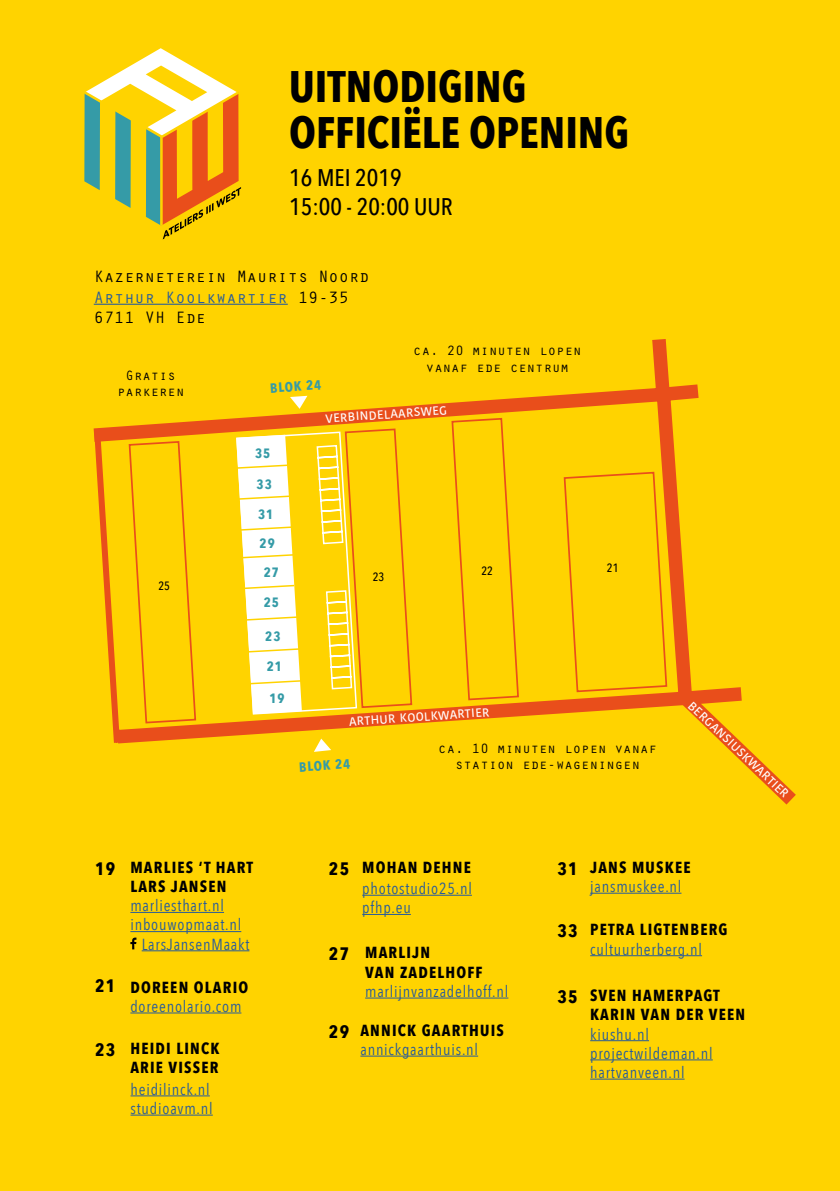
<style>
.page{position:relative;width:840px;height:1191px;background:#fff}
.page>*{position:absolute;margin:0;border:0;box-sizing:border-box;transform-origin:0 0}
.t1{font:700 44px/46px "Avenir Next Condensed";color:#000}
.t2{font:500 24px/28.8px "Avenir Next Condensed";color:#000}
.t3{font:700 18px "Avenir Next Condensed";letter-spacing:.075em;color:#000}
.t4{font:17px/20.4px "Orator Std";color:#000}
.t5{font:16px/19.2px "Avenir Next Condensed";letter-spacing:.05em;color:#275b9b}
.t6{font:700 16px/19.2px "Avenir Next Condensed";letter-spacing:.075em;color:#000}
.t7{font:14px/16px "Orator Std";color:#000;text-align:center}
.t8{font:700 13.6px "Avenir Next Condensed";letter-spacing:.075em;color:#359ba7}
.t9{font:500 12px "Kohinoor Devanagari";color:#fff}
.t10{font:500 12px "Avenir Next Condensed";color:#000}
.s1{color:#275b9b}
</style>
<div class="page">
<div style="left:0;top:0;width:839px;height:1191px;background:#ffd300"></div>
<hr style="left:360px;top:1055px;width:118px;height:1px;background:#275b9b">
<hr style="left:362px;top:895px;width:109px;height:1px;background:#275b9b">
<hr style="left:362px;top:914px;width:48px;height:1px;background:#275b9b">
<hr style="left:590px;top:955px;width:111px;height:1px;background:#275b9b">
<hr style="left:130px;top:1012px;width:111px;height:1px;background:#275b9b">
<hr style="left:130px;top:1095px;width:80px;height:1px;background:#275b9b">
<hr style="left:130px;top:1114px;width:83px;height:1px;background:#275b9b">
<hr style="left:365px;top:997px;width:143px;height:1px;background:#275b9b">
<hr style="left:590px;top:892px;width:91px;height:1px;background:#275b9b">
<hr style="left:590px;top:1040px;width:58px;height:1px;background:#275b9b">
<hr style="left:590px;top:1059px;width:122px;height:1px;background:#275b9b">
<hr style="left:590px;top:1078px;width:94px;height:1px;background:#275b9b">
<hr style="left:130px;top:912px;width:94px;height:1px;background:#275b9b">
<hr style="left:130px;top:931px;width:111px;height:1px;background:#275b9b">
<hr style="left:142px;top:950px;width:107px;height:1px;background:#275b9b">
<svg style="left:171px;top:339px;width:498px;height:400px"></svg>
<svg style="left:93px;top:423px;width:104px;height:321px"></svg>
<svg style="left:450px;top:417px;width:69px;height:284px"></svg>
<svg style="left:562px;top:471px;width:86px;height:222px"></svg>
<svg style="left:648px;top:376px;width:148px;height:429px"></svg>
<svg style="left:234px;top:427px;width:179px;height:288px"></svg>
<svg style="left:290px;top:396px;width:17px;height:13px"></svg>
<svg style="left:314px;top:738px;width:17px;height:14px"></svg>
<svg style="left:84px;top:48px;width:158px;height:191px"></svg>
<hr style="left:94px;top:304px;width:193px;height:1px;background:#275b9b">
<svg style="left:130px;top:937px;width:6px;height:12px"></svg>
<h1 class="t1" style="left:289px;top:63px;width:341px">UITNODIGING<br>OFFICIËLE OPENING</h1>
<h2 class="t2" style="left:289px;top:163px;width:165px">16 MEI 2019<br>15:00 - 20:00 UUR</h2>
<p class="t4" style="left:94px;top:266px;width:277px">Kazerneterein Maurits Noord<br><span class="s1">Arthur Koolkwartier</span> 19-35<br>6711 VH Ede</p>
<p class="t7" style="left:117px;top:366px;width:69px">Gratis parkeren</p>
<p class="t8" style="left:269px;top:380px;width:53px;rotate:-4deg">BLOK 24</p>
<p class="t7" style="left:413px;top:342px;width:170px">ca. 20 minuten lopen vanaf ede centrum</p>
<p class="t10" style="left:158px;top:578px;width:13px">25</p>
<p class="t8" style="left:255px;top:444px;width:17px">35</p>
<p class="t8" style="left:256px;top:476px;width:17px">33</p>
<p class="t8" style="left:258px;top:506px;width:17px">31</p>
<p class="t8" style="left:259px;top:535px;width:17px">29</p>
<p class="t8" style="left:264px;top:563px;width:17px">27</p>
<p class="t8" style="left:264px;top:594px;width:17px">25</p>
<p class="t8" style="left:265px;top:628px;width:17px">23</p>
<p class="t8" style="left:266px;top:657px;width:17px">21</p>
<p class="t8" style="left:269px;top:690px;width:17px">19</p>
<p class="t9" style="left:325px;top:411px;width:123px;rotate:-4deg">VERBINDELAARSWEG</p>
<p class="t10" style="left:372px;top:569px;width:13px">23</p>
<p class="t10" style="left:481px;top:563px;width:13px">22</p>
<p class="t10" style="left:606px;top:560px;width:13px">21</p>
<p class="t9" style="left:348px;top:715px;width:142px;rotate:-4deg">ARTHUR KOOLKWARTIER</p>
<p class="t9" style="left:695px;top:698px;width:135px;rotate:44deg">BERGANSIUSKWARTIER</p>
<p class="t7" style="left:438px;top:740px;width:220px">ca. 10 minuten lopen vanaf station ede-wageningen</p>
<p class="t8" style="left:298px;top:759px;width:53px;rotate:-4deg">BLOK 24</p>
<p class="t3" style="left:95px;top:857px;width:22px">19</p>
<p class="t6" style="left:130px;top:857px;width:124px">MARLIES ‘T HART<br>LARS JANSEN</p>
<p class="t5" style="left:130px;top:895px;width:95px">marliesthart.nl</p>
<p class="t5" style="left:130px;top:914px;width:112px">inbouwopmaat.nl</p>
<p class="t5" style="left:142px;top:933px;width:109px">LarsJansenMaakt</p>
<p class="t3" style="left:95px;top:974px;width:22px">21</p>
<p class="t6" style="left:130px;top:977px;width:119px">DOREEN OLARIO</p>
<p class="t5" style="left:130px;top:995px;width:112px">doreenolario.com</p>
<p class="t3" style="left:95px;top:1038px;width:22px">23</p>
<p class="t6" style="left:130px;top:1038px;width:91px">HEIDI LINCK<br>ARIE VISSER</p>
<p class="t6" style="left:362px;top:857px;width:110px">MOHAN DEHNE</p>
<p class="t3" style="left:329px;top:857px;width:22px">25</p>
<p class="t3" style="left:557px;top:857px;width:22px">31</p>
<p class="t5" style="left:362px;top:878px;width:111px">photostudio25.nl pfhp.eu</p>
<p class="t3" style="left:329px;top:943px;width:22px">27</p>
<p class="t3" style="left:329px;top:1020px;width:22px">29</p>
<p class="t6" style="left:365px;top:943px;width:119px">MARLIJN<br>VAN ZADELHOFF</p>
<p class="t5" style="left:365px;top:981px;width:145px">marlijnvanzadelhoff.nl</p>
<p class="t6" style="left:360px;top:1020px;width:145px">ANNICK GAARTHUIS</p>
<p class="t5" style="left:360px;top:1039px;width:119px">annickgaarthuis.nl</p>
<p class="t3" style="left:557px;top:920px;width:22px">33</p>
<p class="t3" style="left:557px;top:985px;width:22px">35</p>
<p class="t6" style="left:590px;top:857px;width:102px">JANS MUSKEE</p>
<p class="t5" style="left:590px;top:876px;width:93px">jansmuskee.nl</p>
<p class="t6" style="left:590px;top:920px;width:139px">PETRA LIGTENBERG</p>
<p class="t5" style="left:590px;top:938px;width:113px">cultuurherberg.nl</p>
<p class="t6" style="left:590px;top:985px;width:156px">SVEN HAMERPAGT<br>KARIN VAN DER VEEN</p>
<p class="t5" style="left:590px;top:1023px;width:124px">kiushu.nl projectwildeman.nl hartvanveen.nl</p>
<p class="t5" style="left:130px;top:1078px;width:84px">heidilinck.nl studioavm.nl</p>
</div>
